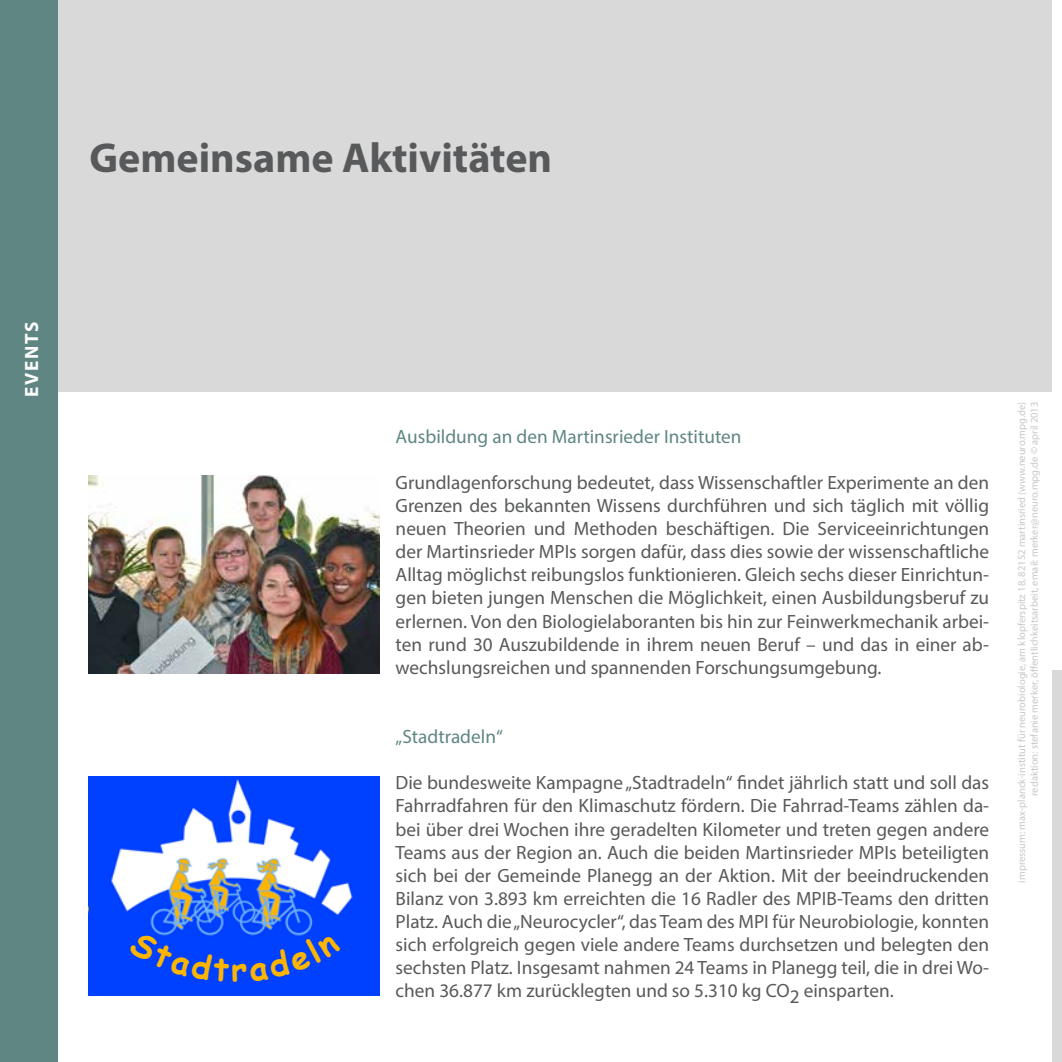
<style>
.page{position:relative;width:1062px;height:1062px;background:#fff}
.page>*{position:absolute;margin:0;border:0;box-sizing:border-box;transform-origin:0 0}
.t1{font:700 42px "Myriad Pro";color:#58595b}
.t2{font:19.25px/23.1px "Myriad Pro";color:#58595b;text-align:justify}
.t3{font:19.25px "Myriad Pro";color:#5f8683}
.t4{font:700 19.25px "Myriad Pro";letter-spacing:.09em;color:#fcfcfc}
.t5{font:10.5px/12.6px "Myriad Pro";color:#c7c8ca;text-align:right}
</style>
<div class="page">
<div style="left:1052px;top:670px;width:10px;height:392px;background:#d9d9d9"></div>
<div style="left:0;top:0;width:1052px;height:391px;background:#d9d9d9"></div>
<div style="left:0;top:0;width:57px;height:1062px;background:#5f8683"></div>
<img style="left:89px;top:776px;width:291px;height:219px">
<div style="left:89px;top:895px;width:26px;height:65px;background:#0041ff"></div>
<img style="left:89px;top:475px;width:291px;height:199px">
<div style="left:128px;top:930px;width:213px;height:52px;background:#0041ff"></div>
<h1 class="t1" style="left:89px;top:130px;width:464px">Gemeinsame Aktivitäten</h1>
<p class="t4" style="left:19px;top:397px;width:77px;rotate:-90deg">EVENTS</p>
<p class="t3" style="left:396px;top:424px;width:347px">Ausbildung an den Martinsrieder Instituten</p>
<p class="t2" style="left:396px;top:470px;width:595px">Grundlagenforschung bedeutet, dass Wissenschaftler Experimente an den Grenzen des bekannten Wissens durchführen und sich täglich mit völlig neuen Theorien und Methoden beschäftigen. Die Serviceeinrichtungen der Martinsrieder MPIs sorgen dafür, dass dies sowie der wissenschaftliche Alltag möglichst reibungslos funktionieren. Gleich sechs dieser Einrichtun&shy;gen bieten jungen Menschen die Möglichkeit, einen Ausbildungsberuf zu erlernen. Von den Biologielaboranten bis hin zur Feinwerkmechanik arbei&shy;ten rund 30 Auszubildende in ihrem neuen Beruf – und das in einer ab&shy;wechslungsreichen und spannenden Forschungsumgebung.</p>
<p class="t3" style="left:396px;top:724px;width:109px">„Stadtradeln“</p>
<p class="t2" style="left:396px;top:771px;width:595px">Die bundesweite Kampagne „Stadtradeln“ findet jährlich statt und soll das Fahrradfahren für den Klimaschutz fördern. Die Fahrrad-Teams zählen da&shy;bei über drei Wochen ihre geradelten Kilometer und treten gegen andere Teams aus der Region an. Auch die beiden Martinsrieder MPIs beteiligten sich bei der Gemeinde Planegg an der Aktion. Mit der beeindruckenden Bilanz von 3.893 km erreichten die 16 Radler des MPIB-Teams den dritten Platz. Auch die „Neurocycler“, das Team des MPI für Neurobiologie, konnten sich erfolgreich gegen viele andere Teams durchsetzen und belegten den sechsten Platz. Insgesamt nahmen 24 Teams in Planegg teil, die in drei Wo&shy;chen 36.877 km zurücklegten und so 5.310 kg CO2 einsparten.</p>
<p class="t5" style="left:1015px;top:882px;width:482px;rotate:-90deg">impressum: max-planck-institut für neurobiologie, am klopferspitz 18, 82152 martinsried (www.neuro.mpg.de) redaktion: stefanie merker, öffentlichkeitsarbeit, email: merker@neuro.mpg.de © april 2013</p>
</div>
